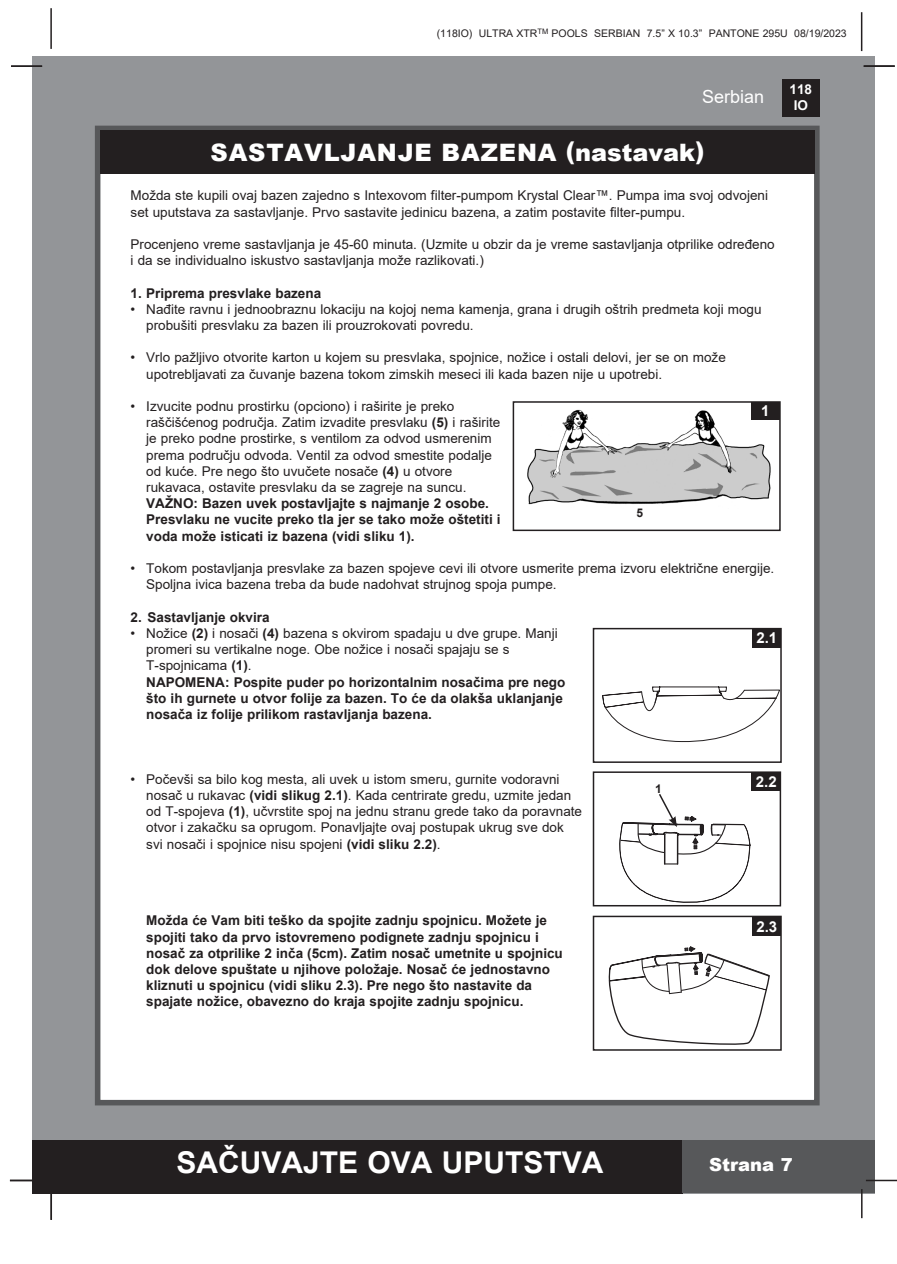
<style>
.page{position:relative;width:897px;height:1264px;background:#fff}
.page>*{position:absolute;margin:0;border:0;box-sizing:border-box;transform-origin:0 0}
.t1{font:700 30px "Arial";color:#fff}
.t2{font:900 24px "Arial";letter-spacing:.035em;color:#fff}
.t3{font:18px "Arial";color:#fff}
.t4{font:900 18px "Arial";color:#fff}
.t5{font:700 15px "Arial";color:#fff}
.t6{font:13.5px/16.2px "Arial";color:#231f20}
.t7{font:700 13.5px/16.2px "Arial";color:#231f20}
.t8{font:700 13.5px/16.2px "Arial";color:#fff;text-align:center}
.t9{font:700 12px "Arial";color:#231f20}
.t10{font:10.5px "Arial";color:#231f20}
.s1{font-weight:700}
</style>
<div class="page">
<div style="left:33px;top:56px;width:842px;height:1137px;background:#939598"></div>
<div style="left:782px;top:79px;width:37px;height:38px;background:#231f20"></div>
<hr style="left:50px;top:8px;width:2px;height:41px;background:#231f20">
<hr style="left:860px;top:12px;width:2px;height:39px;background:#231f20">
<div style="left:33px;top:1140px;width:650px;height:53px;background:#231f20"></div>
<div style="left:682px;top:1140px;width:193px;height:53px;background:#57585a"></div>
<hr style="left:865px;top:1179px;width:31px;height:2px;background:#231f20">
<hr style="left:860px;top:1189px;width:2px;height:29px;background:#231f20">
<div style="left:95px;top:126px;width:724px;height:979px;background:#fff;border:6px solid #57585a"></div>
<div style="left:100px;top:130px;width:714px;height:44px;background:#231f20"></div>
<hr style="left:863px;top:65px;width:31px;height:2px;background:#231f20">
<hr style="left:50px;top:1189px;width:2px;height:31px;background:#231f20">
<hr style="left:10px;top:1179px;width:31px;height:2px;background:#231f20">
<hr style="left:11px;top:65px;width:31px;height:2px;background:#231f20">
<img style="left:527px;top:409px;width:244px;height:96px">
<div style="left:512px;top:401px;width:268px;height:130px;border:2px solid #231f20"></div>
<div style="left:751px;top:402px;width:28px;height:18px;background:#231f20"></div>
<svg style="left:602px;top:686px;width:176px;height:57px"></svg>
<div style="left:592px;top:628px;width:189px;height:135px;border:2px solid #231f20"></div>
<div style="left:751px;top:629px;width:29px;height:18px;background:#231f20"></div>
<svg style="left:608px;top:935px;width:162px;height:110px"></svg>
<div style="left:592px;top:915px;width:189px;height:135px;border:2px solid #231f20"></div>
<div style="left:751px;top:917px;width:29px;height:18px;background:#231f20"></div>
<div style="left:592px;top:771px;width:189px;height:135px;border:2px solid #231f20"></div>
<svg style="left:593px;top:772px;width:184px;height:133px"></svg>
<div style="left:751px;top:772px;width:28px;height:19px;background:#231f20"></div>
<p class="t10" style="left:437px;top:26px;width:411px">(118IO) ULTRA XTR<sup>TM</sup> POOLS SERBIAN 7.5” X 10.3” PANTONE 295U 08/19/2023</p>
<h3 class="t3" style="left:702px;top:84px;width:64px">Serbian</h3>
<p class="t2" style="left:210px;top:135px;width:495px">SASTAVLJANJE BAZENA (nastavak)</p>
<p class="t6" style="left:131px;top:187px;width:639px">Možda ste kupili ovaj bazen zajedno s Intexovom filter-pumpom Krystal Clear™. Pumpa ima svoj odvojeni</p>
<p class="t6" style="left:131px;top:204px;width:556px">set uputstava za sastavljanje. Prvo sastavite jedinicu bazena, a zatim postavite filter-pumpu.</p>
<p class="t6" style="left:131px;top:236px;width:645px">Procenjeno vreme sastavljanja je 45-60 minuta. (Uzmite u obzir da je vreme sastavljanja otprilike određeno</p>
<p class="t6" style="left:131px;top:252px;width:355px">i da se individualno iskustvo sastavljanja može razlikovati.)</p>
<p class="t7" style="left:131px;top:285px;width:192px">1. Priprema presvlake bazena</p>
<p class="t6" style="left:131px;top:301px;width:632px">• Nađite ravnu i jednoobraznu lokaciju na kojoj nema kamenja, grana i drugih oštrih predmeta koji mogu</p>
<p class="t6" style="left:146px;top:317px;width:329px">probušiti presvlaku za bazen ili prouzrokovati povredu.</p>
<p class="t6" style="left:131px;top:349px;width:596px">• Vrlo pažljivo otvorite karton u kojem su presvlaka, spojnice, nožice i ostali delovi, jer se on može</p>
<p class="t6" style="left:146px;top:366px;width:517px">upotrebljavati za čuvanje bazena tokom zimskih meseci ili kada bazen nije u upotrebi.</p>
<p class="t6" style="left:146px;top:398px;width:355px;text-indent:-16px">• Izvucite podnu prostirku (opciono) i raširite je preko raščišćenog područja. Zatim izvadite presvlaku <span class="s1">(5)</span> i raširite</p>
<p class="t6" style="left:146px;top:430px;width:347px">je preko podne prostirke, s ventilom za odvod usmerenim prema području odvoda. Ventil za odvod smestite podalje</p>
<p class="t6" style="left:146px;top:463px;width:307px">od kuće. Pre nego što uvučete nosače <span class="s1">(4)</span> u otvore</p>
<p class="t6" style="left:146px;top:479px;width:322px">rukavaca, ostavite presvlaku da se zagreje na suncu.</p>
<p class="t7" style="left:146px;top:495px;width:344px">VAŽNO: Bazen uvek postavljajte s najmanje 2 osobe.</p>
<p class="t7" style="left:146px;top:512px;width:356px">Presvlaku ne vucite preko tla jer se tako može oštetiti i</p>
<p class="t7" style="left:146px;top:528px;width:270px">voda može isticati iz bazena (vidi sliku 1).</p>
<p class="t6" style="left:131px;top:560px;width:645px">• Tokom postavljanja presvlake za bazen spojeve cevi ili otvore usmerite prema izvoru električne energije.</p>
<p class="t6" style="left:146px;top:576px;width:412px">Spoljna ivica bazena treba da bude nadohvat strujnog spoja pumpe.</p>
<p class="t7" style="left:131px;top:609px;width:140px">2. Sastavljanje okvira</p>
<p class="t6" style="left:146px;top:625px;width:413px;text-indent:-16px">• Nožice <span class="s1">(2)</span> i nosači <span class="s1">(4)</span> bazena s okvirom spadaju u dve grupe. Manji promeri su vertikalne noge. Obe nožice i nosači spajaju se s<br>T-spojnicama <span class="s1">(1)</span>.</p>
<p class="t7" style="left:146px;top:674px;width:420px">NAPOMENA: Pospite puder po horizontalnim nosačima pre nego</p>
<p class="t7" style="left:146px;top:690px;width:418px">što ih gurnete u otvor folije za bazen. To će da olakša uklanjanje nosača iz folije prilikom rastavljanja bazena.</p>
<p class="t5" style="left:761px;top:400px;width:10px">1</p>
<p class="t9" style="left:636px;top:504px;width:8px">5</p>
<p class="t5" style="left:756px;top:627px;width:22px">2.1</p>
<p class="t8" style="left:789px;top:81px;width:24px">118<br>IO</p>
<p class="t6" style="left:131px;top:771px;width:430px">• Počevši sa bilo kog mesta, ali uvek u istom smeru, gurnite vodoravni</p>
<p class="t6" style="left:146px;top:787px;width:426px">nosač u rukavac <span class="s1">(vidi slikug 2.1)</span>. Kada centrirate gredu, uzmite jedan</p>
<p class="t6" style="left:146px;top:803px;width:437px">od T-spojeva <span class="s1">(1)</span>, učvrstite spoj na jednu stranu grede tako da poravnate otvor i zakačku sa oprugom. Ponavljajte ovaj postupak ukrug sve dok</p>
<p class="t6" style="left:146px;top:835px;width:296px">svi nosači i spojnice nisu spojeni <span class="s1">(vidi sliku 2.2)</span>.</p>
<p class="t9" style="left:655px;top:780px;width:8px">1</p>
<p class="t5" style="left:755px;top:770px;width:22px">2.2</p>
<p class="t7" style="left:146px;top:912px;width:402px">Možda će Vam biti teško da spojite zadnju spojnicu. Možete je</p>
<p class="t7" style="left:146px;top:929px;width:394px">spojiti tako da prvo istovremeno podignete zadnju spojnicu i</p>
<p class="t7" style="left:146px;top:945px;width:418px">nosač za otprilike 2 inča (5cm). Zatim nosač umetnite u spojnicu</p>
<p class="t7" style="left:146px;top:961px;width:405px">dok delove spuštate u njihove položaje. Nosač će jednostavno</p>
<p class="t7" style="left:146px;top:977px;width:387px">kliznuti u spojnicu (vidi sliku 2.3). Pre nego što nastavite da</p>
<p class="t7" style="left:146px;top:993px;width:378px">spajate nožice, obavezno do kraja spojite zadnju spojnicu.</p>
<p class="t5" style="left:756px;top:916px;width:22px">2.3</p>
<h1 class="t1" style="left:176px;top:1141px;width:428px">SAČUVAJTE OVA UPUTSTVA</h1>
<h3 class="t4" style="left:709px;top:1151px;width:85px">Strana 7</h3>
</div>
